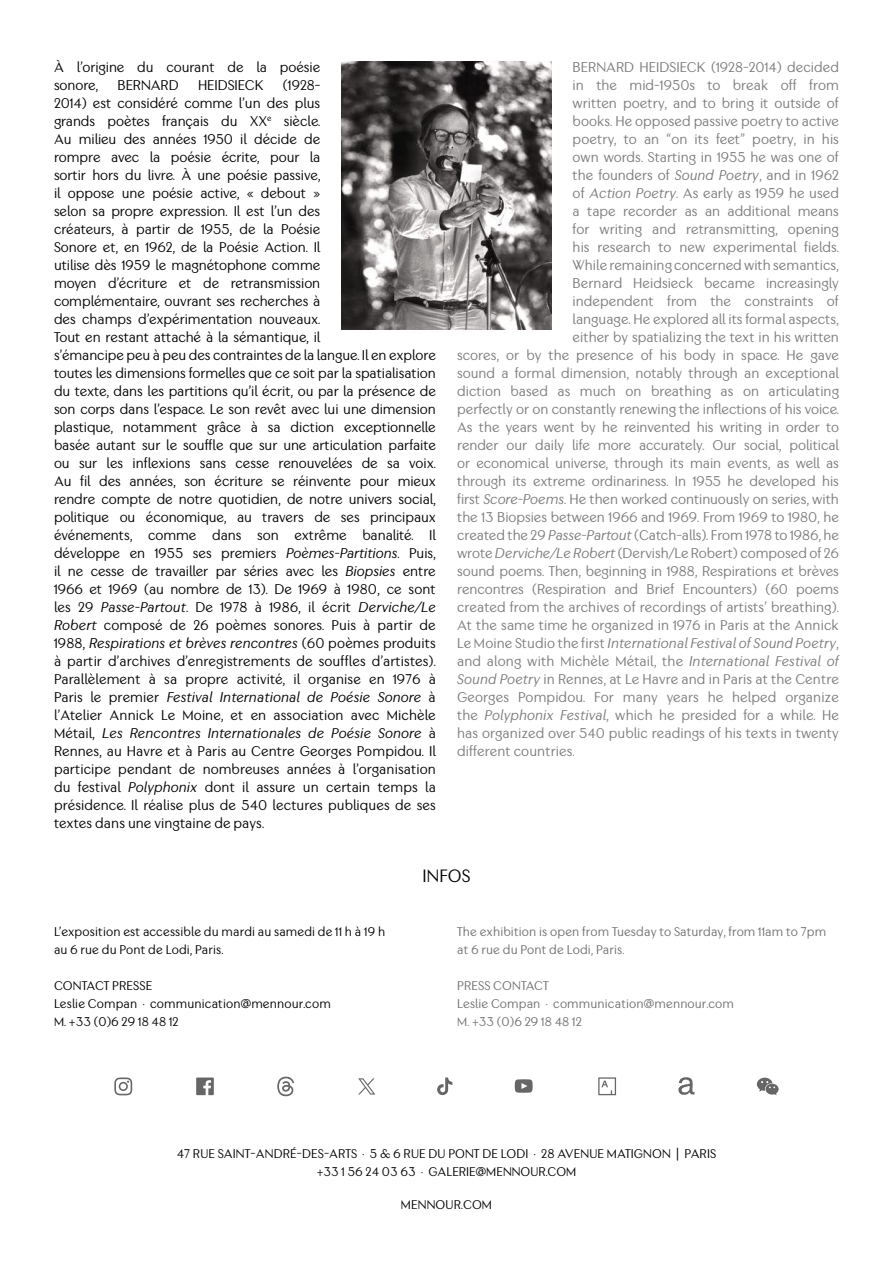
<style>
.page{position:relative;width:893px;height:1263px;background:#fff}
.page>*{position:absolute;margin:0;border:0;box-sizing:border-box;transform-origin:0 0}
.t1{font:18px "Mennour Text";letter-spacing:.01em;color:#000}
.t2{font:14.25px/18px "Mennour Text";letter-spacing:-.005em;color:#000}
.t3{font:14.25px "Mennour Text";color:#7c7b7b}
.t4{font:italic 14.25px "Mennour Text";letter-spacing:.005em;color:#7c7b7b}
.t5{font:12.75px/18px "Mennour Text";letter-spacing:.01em;color:#000}
.t6{font:12.75px/18px "Mennour Text";letter-spacing:.01em;color:#706f6f}
.s1{font-style:italic}
.s2{font-style:normal}
</style>
<div class="page">
<img style="left:342px;top:61px;width:209px;height:268px">
<svg style="left:678px;top:1077px;width:17px;height:18px"></svg>
<svg style="left:196px;top:1077px;width:18px;height:18px"></svg>
<svg style="left:114px;top:1077px;width:18px;height:18px"></svg>
<svg style="left:515px;top:1079px;width:18px;height:14px"></svg>
<svg style="left:757px;top:1078px;width:22px;height:17px"></svg>
<svg style="left:437px;top:1077px;width:15px;height:18px"></svg>
<svg style="left:598px;top:1077px;width:18px;height:18px"></svg>
<svg style="left:277px;top:1077px;width:17px;height:19px"></svg>
<svg style="left:358px;top:1078px;width:17px;height:16px"></svg>
<p class="t2" style="left:54px;top:58px;width:268px">À l’origine du courant de la poésie sonore,</p>
<p class="t2" style="left:54px;top:76px;width:383px;text-indent:229px">(1928-<br>2014) est considéré comme l’un des plus<br>grands poètes français du XX<sup>e</sup> siècle.<br>Au milieu des années 1950 il décide de<br>rompre avec la poésie écrite, pour la<br>sortir hors du livre. À une poésie passive,<br>il oppose une poésie active, « debout »<br>selon sa propre expression. Il est l’un des<br>créateurs, à partir de 1955, de la Poésie<br>Sonore et, en 1962, de la Poésie Action. Il<br>utilise dès 1959 le magnétophone comme<br>moyen d’écriture et de retransmission<br>complémentaire, ouvrant ses recherches à<br>des champs d’expérimentation nouveaux.<br>Tout en restant attaché à la sémantique, il<br>s’émancipe peu à peu des contraintes de la langue. Il en explore toutes les dimensions formelles que ce soit par la spatialisation du texte, dans les partitions qu’il écrit, ou par la présence de son corps dans l’espace. Le son revêt avec lui une dimension plastique, notamment grâce à sa diction exceptionnelle basée autant sur le souffle que sur une articulation parfaite ou sur les inflexions sans cesse renouvelées de sa voix.<br>Au fil des années, son écriture se réinvente pour mieux rendre compte de notre quotidien, de notre univers social, politique ou économique, au travers de ses principaux événements, comme dans son extrême banalité. Il développe en 1955 ses premiers <span class="s1">Poèmes-Partitions</span>. Puis, il ne cesse de travailler par séries avec les <span class="s1">Biopsies</span> entre 1966 et 1969 (au nombre de 13). De 1969 à 1980, ce sont les 29 <span class="s1">Passe-Partout</span>. De 1978 à 1986, il écrit <span class="s1">Derviche/Le Robert</span> composé de 26 poèmes sonores. Puis à partir de 1988, <span class="s1">Respirations et brèves rencontres</span> (60 poèmes produits à partir d’archives d’enregistrements de souffles d’artistes).<br>Parallèlement à sa propre activité, il organise en 1976 à Paris le premier <span class="s1">Festival International de Poésie Sonore</span> à l’Atelier Annick Le Moine, et en association avec Michèle Métail, <span class="s1">Les Rencontres Internationales de Poésie Sonore</span> à Rennes, au Havre et à Paris au Centre Georges Pompidou. Il participe pendant de nombreuses années à l’organisation du festival <span class="s1">Polyphonix</span> dont il assure un certain temps la présidence. Il réalise plus de 540 lectures publiques de ses textes dans une vingtaine de pays.</p>
<p class="t2" style="left:118px;top:76px;width:63px">BERNARD</p>
<p class="t2" style="left:198px;top:76px;width:67px">HEIDSIECK</p>
<p class="t3" style="left:573px;top:57px;width:268px">BERNARD HEIDSIECK (1928-2014) decided</p>
<p class="t3" style="left:573px;top:75px;width:268px">in the mid-1950s to break off from</p>
<p class="t3" style="left:573px;top:93px;width:268px">written poetry, and to bring it outside of</p>
<p class="t3" style="left:573px;top:111px;width:268px">books. He opposed passive poetry to active</p>
<p class="t3" style="left:573px;top:129px;width:268px">poetry, to an “on its feet” poetry, in his</p>
<p class="t3" style="left:573px;top:147px;width:268px">own words. Starting in 1955 he was one of</p>
<p class="t3" style="left:573px;top:165px;width:268px">the founders of <span class="s1">Sound Poetry</span>, and in 1962</p>
<p class="t3" style="left:573px;top:183px;width:268px">of <span class="s1">Action Poetry</span>. As early as 1959 he used</p>
<p class="t3" style="left:573px;top:201px;width:268px">a tape recorder as an additional means</p>
<p class="t3" style="left:573px;top:219px;width:268px">for writing and retransmitting, opening</p>
<p class="t3" style="left:573px;top:237px;width:268px">his research to new experimental fields.</p>
<p class="t3" style="left:573px;top:255px;width:268px">While remaining concerned with semantics,</p>
<p class="t3" style="left:573px;top:273px;width:268px">Bernard Heidsieck became increasingly</p>
<p class="t3" style="left:573px;top:291px;width:268px">independent from the constraints of</p>
<p class="t3" style="left:573px;top:309px;width:268px">language. He explored all its formal aspects,</p>
<p class="t3" style="left:573px;top:327px;width:268px">either by spatializing the text in his written</p>
<p class="t3" style="left:457px;top:345px;width:383px">scores, or by the presence of his body in space. He gave</p>
<p class="t3" style="left:457px;top:363px;width:383px">sound a formal dimension, notably through an exceptional</p>
<p class="t3" style="left:457px;top:381px;width:383px">diction based as much on breathing as on articulating</p>
<p class="t3" style="left:457px;top:399px;width:383px">perfectly or on constantly renewing the inflections of his voice.</p>
<p class="t3" style="left:457px;top:417px;width:383px">As the years went by he reinvented his writing in order to</p>
<p class="t3" style="left:457px;top:435px;width:383px">render our daily life more accurately. Our social, political</p>
<p class="t3" style="left:457px;top:453px;width:383px">or economical universe, through its main events, as well as</p>
<p class="t3" style="left:457px;top:471px;width:383px">through its extreme ordinariness. In 1955 he developed his</p>
<p class="t3" style="left:457px;top:489px;width:383px">first <span class="s1">Score-Poems</span>. He then worked continuously on series, with</p>
<p class="t3" style="left:457px;top:507px;width:383px">the 13 Biopsies between 1966 and 1969. From 1969 to 1980, he</p>
<p class="t3" style="left:457px;top:525px;width:383px">created the 29 <span class="s1">Passe-Partout</span> (Catch-alls). From 1978 to 1986, he</p>
<p class="t3" style="left:457px;top:543px;width:383px">wrote <span class="s1">Derviche/Le Robert</span> (Dervish/Le Robert) composed of 26</p>
<p class="t3" style="left:457px;top:561px;width:383px">sound poems. Then, beginning in 1988, Respirations et brèves</p>
<p class="t3" style="left:457px;top:579px;width:383px">rencontres (Respiration and Brief Encounters) (60 poems</p>
<p class="t3" style="left:457px;top:597px;width:383px">created from the archives of recordings of artists’ breathing).</p>
<p class="t3" style="left:457px;top:615px;width:383px">At the same time he organized in 1976 in Paris at the Annick</p>
<p class="t4" style="left:457px;top:633px;width:383px"><span class="s2">Le Moine Studio the first</span> International Festival of Sound Poetry<span class="s2">,</span></p>
<p class="t3" style="left:457px;top:651px;width:383px">and along with Michèle Métail, the <span class="s1">International Festival of</span></p>
<p class="t3" style="left:457px;top:669px;width:383px"><span class="s1">Sound Poetry</span> in Rennes, at Le Havre and in Paris at the Centre</p>
<p class="t3" style="left:457px;top:687px;width:383px">Georges Pompidou. For many years he helped organize</p>
<p class="t3" style="left:457px;top:705px;width:383px">the <span class="s1">Polyphonix Festival</span>, which he presided for a while. He</p>
<p class="t3" style="left:457px;top:723px;width:383px">has organized over 540 public readings of his texts in twenty</p>
<p class="t3" style="left:457px;top:741px;width:119px">different countries.</p>
<p class="t5" style="left:54px;top:922px;width:333px">L’exposition est accessible du mardi au samedi de 11 h à 19 h au 6 rue du Pont de Lodi, Paris.</p>
<p class="t5" style="left:54px;top:976px;width:278px">CONTACT PRESSE<br>Leslie Compan · communication@mennour.com<br>M. +33 (0)6 29 18 48 12</p>
<p class="t1" style="left:422px;top:864px;width:50px">INFOS</p>
<p class="t6" style="left:457px;top:922px;width:371px">The exhibition is open from Tuesday to Saturday, from 11am to 7pm at 6 rue du Pont de Lodi, Paris.</p>
<p class="t6" style="left:457px;top:976px;width:278px">PRESS CONTACT<br>Leslie Compan · communication@mennour.com<br>M. +33 (0)6 29 18 48 12</p>
<p class="t5" style="left:177px;top:1144px;width:541px;text-align:center">47 RUE SAINT-ANDRÉ-DES-ARTS · 5 &amp; 6 RUE DU PONT DE LODI · 28 AVENUE MATIGNON | PARIS +33 1 56 24 03 63 · GALERIE@MENNOUR.COM</p>
<p class="t5" style="left:401px;top:1195px;width:93px">MENNOUR.COM</p>
</div>
